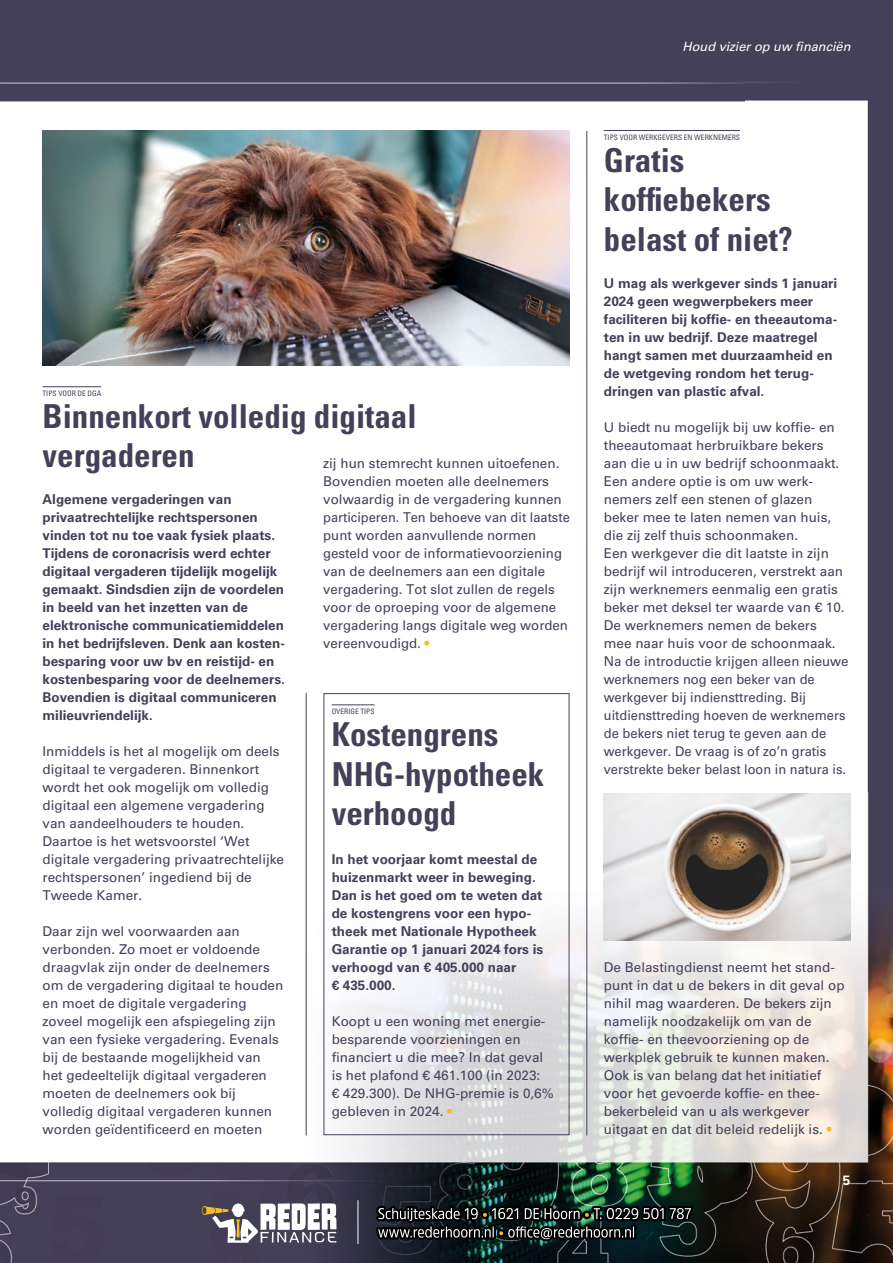
<style>
.page{position:relative;width:893px;height:1263px;background:#fff}
.page>*{position:absolute;margin:0;border:0;box-sizing:border-box;transform-origin:0 0}
.t1{font:700 condensed 33px/39.6px "Univers LT Std";color:#454059}
.t2{font:13.5px/18px "Univers LT Std";color:#454059}
.t3{font:700 13.5px/18px "Univers LT Std";color:#454059}
.t4{font:700 13.5px "Univers LT Std";color:#fff}
.t5{font:italic 12.75px "Univers LT Std";color:#fff}
.t6{font:condensed 7.5px "Univers LT Std";color:#454059}
.s1{color:#faba21}
</style>
<div class="page">
<img style="left:0;top:0;width:893px;height:1263px">
<hr style="left:358px;top:1200px;width:1px;height:44px;background:#fff">
<svg style="left:202px;top:1203px;width:134px;height:40px"></svg>
<img style="left:372px;top:1166px;width:326px;height:97px">
<div style="left:324px;top:693px;width:245px;height:442px;border:1px solid #454059"></div>
<hr style="left:43px;top:386px;width:58px;height:1px;background:#454059">
<hr style="left:604px;top:130px;width:136px;height:1px;background:#454059">
<hr style="left:586px;top:131px;width:1px;height:1004px;background:#454059">
<hr style="left:306px;top:693px;width:1px;height:442px;background:#454059">
<img style="left:43px;top:131px;width:527px;height:235px">
<img style="left:604px;top:793px;width:246px;height:147px">
<hr style="left:332px;top:704px;width:43px;height:1px;background:#454059">
<p class="t6" style="left:43px;top:388px;width:60px">TIPS VOOR DE DGA</p>
<h1 class="t1" style="left:43px;top:396px;width:376px">Binnenkort volledig digitaal vergaderen</h1>
<p class="t2" style="left:323px;top:454px;width:248px">zij hun stemrecht kunnen uitoefenen.<br>Bovendien moeten alle deelnemers volwaardig in de vergadering kunnen participeren. Ten behoeve van dit laatste punt worden aanvullende normen gesteld voor de informatievoorziening van de deelnemers aan een digitale vergadering. Tot slot zullen de regels voor de oproeping voor de algemene vergadering langs digitale weg worden vereenvoudigd. <span class="s1">•</span></p>
<p class="t3" style="left:43px;top:490px;width:244px">Algemene vergaderingen van privaatrechtelijke rechtspersonen vinden tot nu toe vaak fysiek plaats.<br>Tijdens de coronacrisis werd echter digitaal vergaderen tijdelijk mogelijk gemaakt. Sindsdien zijn de voordelen in beeld van het inzetten van de elektronische communicatiemiddelen in het bedrijfsleven. Denk aan kosten&shy;besparing voor uw bv en reistijd- en kostenbesparing voor de deelnemers.<br>Bovendien is digitaal communiceren milieuvriendelijk.</p>
<p class="t2" style="left:43px;top:742px;width:243px">Inmiddels is het al mogelijk om deels digitaal te vergaderen. Binnenkort wordt het ook mogelijk om volledig digitaal een algemene vergadering van aandeelhouders te houden.<br>Daartoe is het wetsvoorstel ‘Wet digitale vergadering privaatrechtelijke rechtspersonen’ ingediend bij de Tweede Kamer.</p>
<p class="t2" style="left:43px;top:922px;width:242px">Daar zijn wel voorwaarden aan verbonden. Zo moet er voldoende draagvlak zijn onder de deelnemers om de vergadering digitaal te houden en moet de digitale vergadering zoveel mogelijk een afspiegeling zijn van een fysieke vergadering. Evenals bij de bestaande mogelijkheid van het gedeeltelijk digitaal vergaderen moeten de deelnemers ook bij volledig digitaal vergaderen kunnen worden geïdentificeerd en moeten</p>
<p class="t6" style="left:332px;top:706px;width:44px">OVERIGE TIPS</p>
<h1 class="t1" style="left:332px;top:714px;width:214px">Kostengrens<br>NHG-hypotheek verhoogd</h1>
<p class="t3" style="left:332px;top:850px;width:213px">In het voorjaar komt meestal de huizenmarkt weer in beweging.<br>Dan is het goed om te weten dat de kostengrens voor een hypo&shy;theek met Nationale Hypotheek<br>Garantie op 1 januari 2024 fors is verhoogd van € 405.000 naar<br>€ 435.000.</p>
<p class="t2" style="left:332px;top:1012px;width:224px">Koopt u een woning met energie&shy;besparende voorzieningen en financiert u die mee? In dat geval is het plafond € 461.100 (in 2023:<br>€ 429.300). De NHG-premie is 0,6% gebleven in 2024. <span class="s1">•</span></p>
<p class="t5" style="left:683px;top:39px;width:169px">Houd vizier op uw financiën</p>
<p class="t6" style="left:604px;top:132px;width:138px">TIPS VOOR WERKGEVERS EN WERKNEMERS</p>
<h1 class="t1" style="left:604px;top:140px;width:190px">Gratis koffiebekers belast of niet?</h1>
<p class="t3" style="left:604px;top:274px;width:235px">U mag als werkgever sinds 1 januari<br>2024 geen wegwerpbekers meer faciliteren bij koffie- en theeautoma&shy;ten in uw bedrijf. Deze maatregel hangt samen met duurzaamheid en de wetgeving rondom het terug&shy;dringen van plastic afval.</p>
<p class="t2" style="left:604px;top:418px;width:246px">U biedt nu mogelijk bij uw koffie- en theeautomaat herbruikbare bekers aan die u in uw bedrijf schoonmaakt.<br>Een andere optie is om uw werk&shy;nemers zelf een stenen of glazen beker mee te laten nemen van huis, die zij zelf thuis schoonmaken.<br>Een werkgever die dit laatste in zijn bedrijf wil introduceren, verstrekt aan zijn werknemers eenmalig een gratis beker met deksel ter waarde van € 10.<br>De werknemers nemen de bekers<br>mee naar huis voor de schoonmaak.<br>Na de introductie krijgen alleen nieuwe werknemers nog een beker van de werkgever bij indiensttreding. Bij uitdiensttreding hoeven de werknemers de bekers niet terug te geven aan de werkgever. De vraag is of zo’n gratis verstrekte beker belast loon in natura is.</p>
<p class="t2" style="left:604px;top:958px;width:242px">De Belastingdienst neemt het stand&shy;punt in dat u de bekers in dit geval op nihil mag waarderen. De bekers zijn namelijk noodzakelijk om van de koffie- en theevoorziening op de werkplek gebruik te kunnen maken.<br>Ook is van belang dat het initiatief voor het gevoerde koffie- en thee&shy;bekerbeleid van u als werkgever uitgaat en dat dit beleid redelijk is. <span class="s1">•</span></p>
<p class="t4" style="left:843px;top:1172px;width:9px">5</p>
</div>
